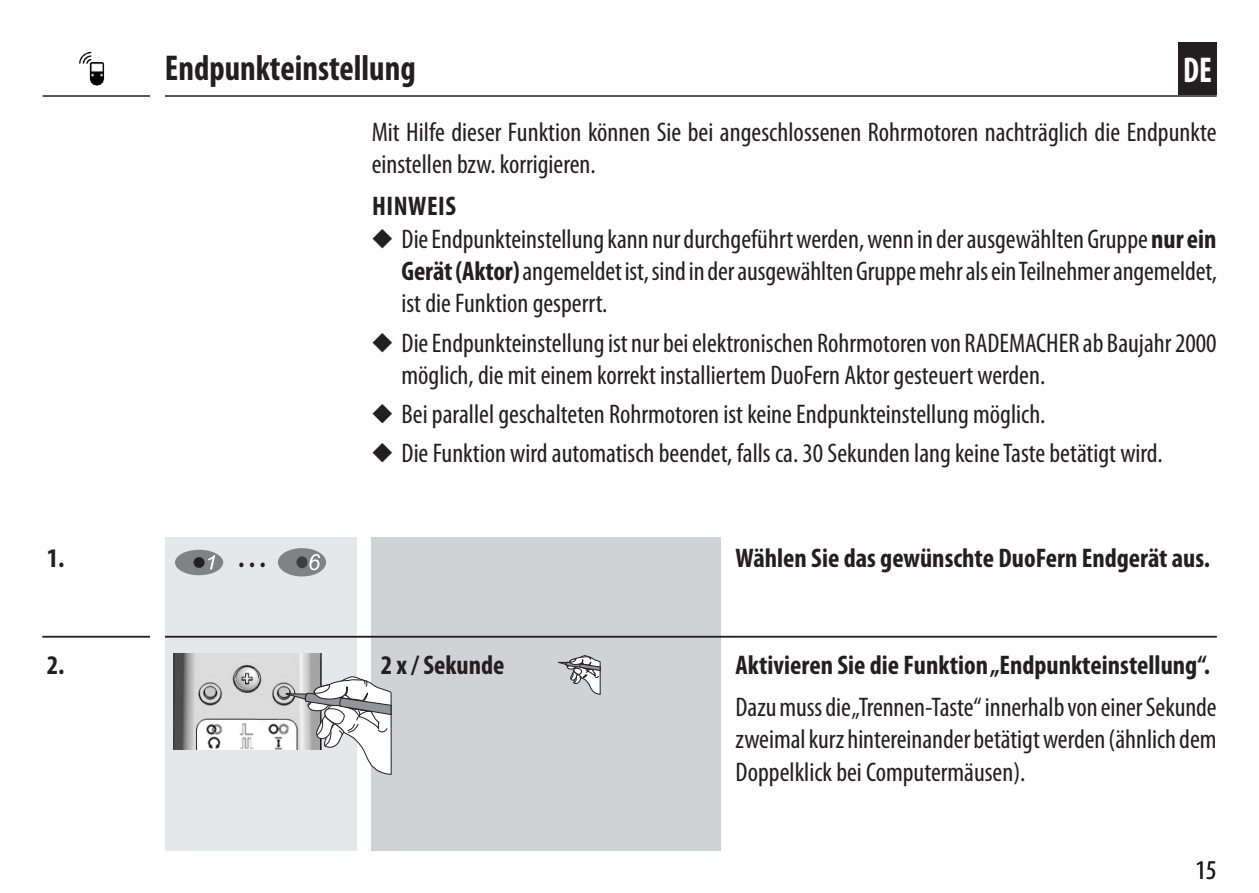
<style>
.page{position:relative;width:1259px;height:893px;background:#fff}
.page>*{position:absolute;margin:0;border:0;box-sizing:border-box;transform-origin:0 0}
.Kapitelüberschriften{font:700 condensed 36px "Myriad Pro";color:#231f20;scale:.95 1}
.t1{font:700 condensed 36px "Myriad Pro";color:#fff;scale:.9 1}
.Aufzählung_-_DE{font:condensed 27px/32.4px "Myriad Pro";color:#231f20;text-align:justify}
.Fließtext_-_DE{font:condensed 27px/32.4px "Myriad Pro";color:#231f20}
.Handlungsschritte_Fe{font:700 condensed 27px "Myriad Pro";color:#231f20}
.Handlungsschritte{font:700 condensed 27px "Myriad Pro";color:#231f20}
.Marginalie_-_DE{font:700 condensed 27px "Myriad Pro";color:#231f20}
.HINWEIS_WICHTIG_-_DE{font:700 condensed 27px "Myriad Pro";letter-spacing:.02em;color:#231f20}
.s1{font-weight:700}
</style>
<div class="page">
<hr style="left:165px;top:95px;width:1051px;height:2px;background:#231f20">
<hr style="left:43px;top:95px;width:107px;height:2px;background:#231f20">
<div style="left:1178px;top:42px;width:38px;height:53px;background:#231f20"></div>
<div style="left:165px;top:537px;width:192px;height:313px;background:#e6e7e9"></div>
<div style="left:372px;top:537px;width:349px;height:313px;background:#d1d2d4"></div>
<svg style="left:558px;top:656px;width:42px;height:38px"></svg>
<hr style="left:165px;top:636px;width:1051px;height:1px;background:#231f20">
<hr style="left:43px;top:636px;width:107px;height:1px;background:#231f20">
<img style="left:174px;top:654px;width:148px;height:96px">
<svg style="left:285px;top:676px;width:106px;height:98px"></svg>
<div style="left:175px;top:550px;width:48px;height:25px;background:#808285;border-radius:50%"></div>
<div style="left:193px;top:557px;width:12px;height:11px;background:#231f20;border-radius:50%"></div>
<svg style="left:208px;top:555px;width:7px;height:14px"></svg>
<div style="left:278px;top:548px;width:48px;height:28px;background:#808285;border-radius:50%"></div>
<div style="left:296px;top:556px;width:11px;height:12px;background:#3e3e3f;border-radius:50%"></div>
<svg style="left:309px;top:554px;width:11px;height:16px"></svg>
<img style="left:79px;top:52px;width:13px;height:24px">
<p class="Marginalie_-_DE" style="left:47px;top:543px;width:19px">1.</p>
<p class="Marginalie_-_DE" style="left:47px;top:650px;width:19px">2.</p>
<p class="Kapitelüberschriften" style="left:165px;top:48px;width:265px">Endpunkteinstellung</p>
<p class="Fließtext_-_DE" style="left:372px;top:116px;width:846px">Mit Hilfe dieser Funktion können Sie bei angeschlossenen Rohrmotoren nachträglich die Endpunkte einstellen bzw. korrigieren.</p>
<p class="HINWEIS_WICHTIG_-_DE" style="left:372px;top:191px;width:86px">HINWEIS</p>
<p class="Aufzählung_-_DE" style="left:401px;top:223px;width:817px;text-indent:-30px">◆ Die Endpunkteinstellung kann nur durchgeführt werden, wenn in der ausgewählten Gruppe <span class="s1">nur ein Gerät (Aktor)</span> angemeldet ist, sind in der ausgewählten Gruppe mehr als ein Teilnehmer angemeldet, ist die Funktion gesperrt.</p>
<p class="Aufzählung_-_DE" style="left:401px;top:327px;width:816px;text-indent:-30px">◆ Die Endpunkteinstellung ist nur bei elektronischen Rohrmotoren von RADEMACHER ab Baujahr 2000 möglich, die mit einem korrekt installiertem DuoFern Aktor gesteuert werden.</p>
<p class="Aufzählung_-_DE" style="left:372px;top:399px;width:675px">◆ Bei parallel geschalteten Rohrmotoren ist keine Endpunkteinstellung möglich.</p>
<p class="Aufzählung_-_DE" style="left:372px;top:438px;width:792px">◆ Die Funktion wird automatisch beendet, falls ca. 30 Sekunden lang keine Taste betätigt wird.</p>
<h1 class="t1" style="left:1183px;top:50px;width:33px">DE</h1>
<p class="Marginalie_-_DE" style="left:238px;top:543px;width:29px">. . .</p>
<p class="Handlungsschritte_Fe" style="left:735px;top:543px;width:476px">Wählen Sie das gewünschte DuoFern Endgerät aus.</p>
<p class="Handlungsschritte" style="left:381px;top:650px;width:125px">2 x / Sekunde</p>
<p class="Handlungsschritte_Fe" style="left:735px;top:650px;width:476px">Aktivieren Sie die Funktion „Endpunkteinstellung“.</p>
<p class="Fließtext_-_DE" style="left:735px;top:691px;width:483px;text-align:justify">Dazu muss die „Trennen-Taste“ innerhalb von einer Sekunde zweimal kurz hintereinander betätigt werden (ähnlich dem Doppelklick bei Computermäusen).</p>
<p class="Aufzählung_-_DE" style="left:1195px;top:855px;width:23px">15</p>
</div>
